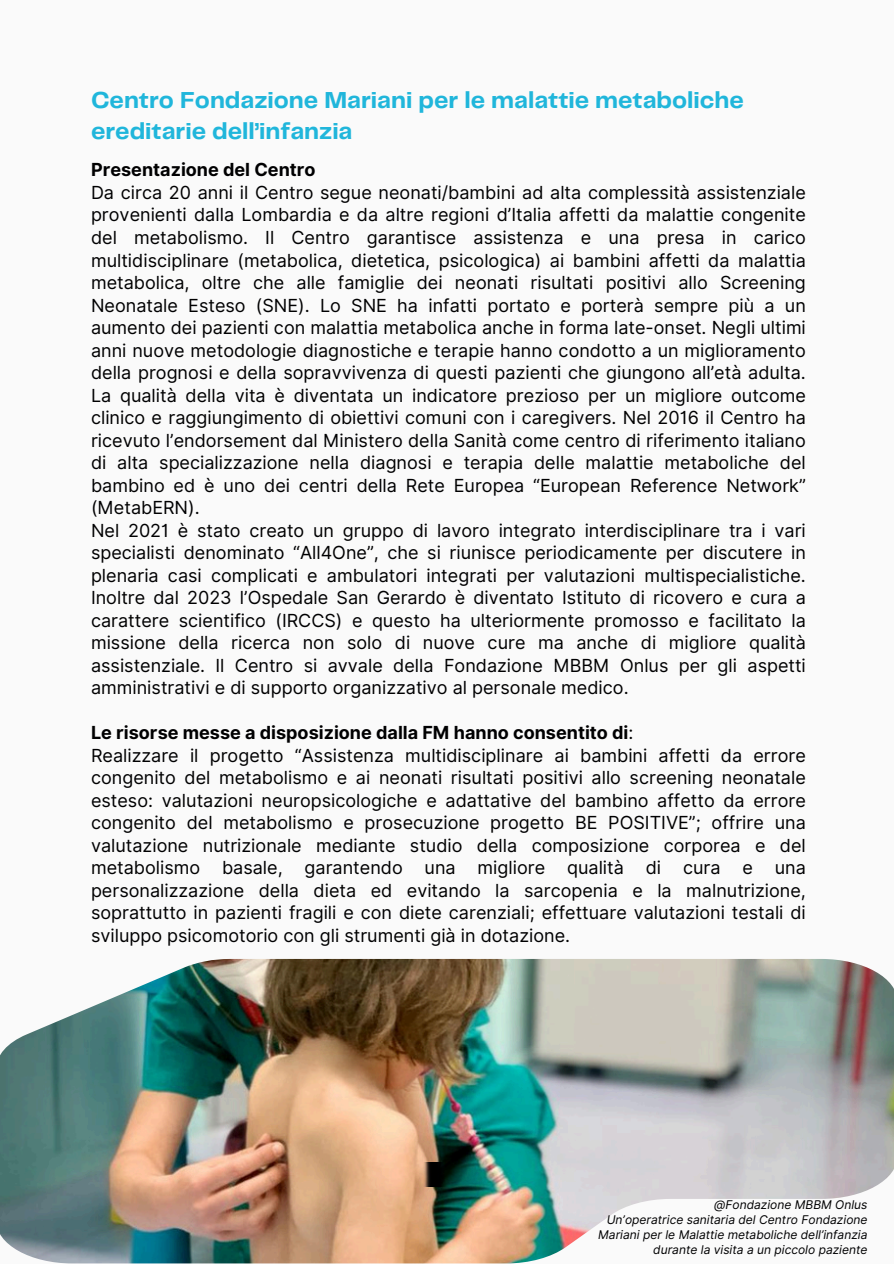
<style>
.page{position:relative;width:894px;height:1264px;background:#fff}
.page>*{position:absolute;margin:0;border:0;box-sizing:border-box;transform-origin:0 0}
.t1{font:700 24px/30.3px "Telegraf";color:#20b6db}
.t2{font:18px/22.5px "Inter";color:#000001}
.t3{font:italic 12px/15px "Inter";color:#000001;text-align:right}
.s1{font-weight:700}
</style>
<div class="page">
<div style="left:0;top:0;width:893px;height:1263px;background:#fafafa"></div>
<img style="left:0;top:958px;width:893px;height:305px">
<img style="left:423px;top:1162px;width:23px;height:24px">
<h2 class="t1" style="left:91px;top:86px;width:654px">Centro Fondazione Mariani per le malattie metaboliche ereditarie dell’infanzia</h2>
<p class="t2" style="left:91px;top:159px;width:716px"><span class="s1">Presentazione del Centro<br></span>Da circa 20 anni il Centro segue neonati/bambini ad alta complessità assistenziale provenienti dalla Lombardia e da altre regioni d’Italia affetti da malattie congenite del metabolismo. Il Centro garantisce assistenza e una presa in carico multidisciplinare (metabolica, dietetica, psicologica) ai bambini affetti da malattia metabolica, oltre che alle famiglie dei neonati risultati positivi allo Screening Neonatale Esteso (SNE). Lo SNE ha infatti portato e porterà sempre più a un aumento dei pazienti con malattia metabolica anche in forma late-onset. Negli ultimi anni nuove metodologie diagnostiche e terapie hanno condotto a un miglioramento della prognosi e della sopravvivenza di questi pazienti che giungono all’età adulta.<br>La qualità della vita è diventata un indicatore prezioso per un migliore outcome clinico e raggiungimento di obiettivi comuni con i caregivers. Nel 2016 il Centro ha ricevuto l’endorsement dal Ministero della Sanità come centro di riferimento italiano di alta specializzazione nella diagnosi e terapia delle malattie metaboliche del bambino ed è uno dei centri della Rete Europea “European Reference Network” (MetabERN).<br>Nel 2021 è stato creato un gruppo di lavoro integrato interdisciplinare tra i vari specialisti denominato “All4One”, che si riunisce periodicamente per discutere in plenaria casi complicati e ambulatori integrati per valutazioni multispecialistiche.<br>Inoltre dal 2023 l’Ospedale San Gerardo è diventato Istituto di ricovero e cura a carattere scientifico (IRCCS) e questo ha ulteriormente promosso e facilitato la missione della ricerca non solo di nuove cure ma anche di migliore qualità assistenziale. Il Centro si avvale della Fondazione MBBM Onlus per gli aspetti amministrativi e di supporto organizzativo al personale medico.</p>
<p class="t2" style="left:91px;top:721px;width:716px"><span class="s1">Le risorse messe a disposizione dalla FM hanno consentito di</span>:<br>Realizzare il progetto “Assistenza multidisciplinare ai bambini affetti da errore congenito del metabolismo e ai neonati risultati positivi allo screening neonatale esteso: valutazioni neuropsicologiche e adattative del bambino affetto da errore congenito del metabolismo e prosecuzione progetto BE POSITIVE”; offrire una valutazione nutrizionale mediante studio della composizione corporea e del metabolismo basale, garantendo una migliore qualità di cura e una personalizzazione della dieta ed evitando la sarcopenia e la malnutrizione, soprattutto in pazienti fragili e con diete carenziali; effettuare valutazioni testali di sviluppo psicomotorio con gli strumenti già in dotazione.</p>
<p class="t3" style="left:714px;top:1196px;width:155px">@Fondazione MBBM Onlus</p>
<p class="t3" style="left:598px;top:1211px;width:271px">Un’operatrice sanitaria del Centro Fondazione<br>Mariani per le Malattie metaboliche dell’infanzia durante la visita a un piccolo paziente</p>
</div>
